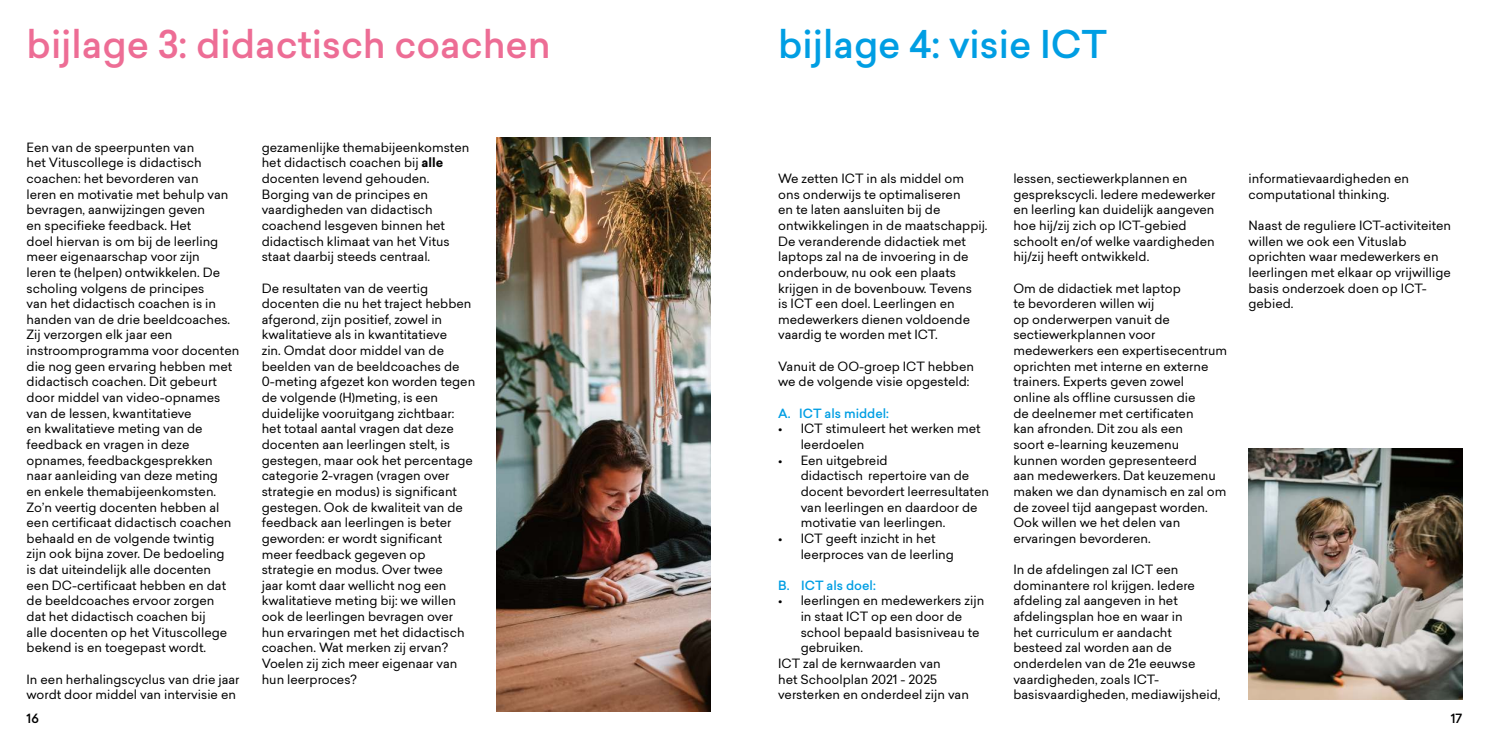
<style>
.page{position:relative;width:1489px;height:745px;background:#fff}
.page>*{position:absolute;margin:0;border:0;box-sizing:border-box;transform-origin:0 0}
.t1{font:500 37.5px "Sailec";color:#ed6d95}
.t2{font:500 37.5px "Sailec";color:#009ee3}
.t3{font:12.5px/15.6px "Sailec";color:#000}
.t4{font:500 12.5px "Sailec";color:#009ee3}
.t5{font:500 12.5px "Sailec";color:#000}
.s1{font-weight:700}
</style>
<div class="page">
<img style="left:497px;top:137px;width:213px;height:573px">
<img style="left:1248px;top:448px;width:214px;height:250px">
<h1 class="t1" style="left:27px;top:28px;width:525px">bijlage 3: didactisch coachen</h1>
<p class="t3" style="left:27px;top:140px;width:214px">Een van de speerpunten van<br>het Vituscollege is didactisch coachen: het bevorderen van<br>leren en motivatie met behulp van bevragen, aanwijzingen geven<br>en specifieke feedback. Het<br>doel hiervan is om bij de leerling meer eigenaarschap voor zijn<br>leren te (helpen) ontwikkelen. De scholing volgens de principes<br>van het didactisch coachen is in handen van de drie beeldcoaches.<br>Zij verzorgen elk jaar een instroomprogramma voor docenten die nog geen ervaring hebben met didactisch coachen. Dit gebeurt door middel van video-opnames van de lessen, kwantitatieve<br>en kwalitatieve meting van de feedback en vragen in deze opnames, feedbackgesprekken naar aanleiding van deze meting<br>en enkele themabijeenkomsten.<br>Zo’n veertig docenten hebben al een certificaat didactisch coachen behaald en de volgende twintig<br>zijn ook bijna zover. De bedoeling<br>is dat uiteindelijk alle docenten<br>een DC-certificaat hebben en dat de beeldcoaches ervoor zorgen<br>dat het didactisch coachen bij<br>alle docenten op het Vituscollege bekend is en toegepast wordt.</p>
<p class="t3" style="left:27px;top:672px;width:214px">In een herhalingscyclus van drie jaar wordt door middel van intervisie en</p>
<p class="t3" style="left:262px;top:141px;width:209px">gezamenlijke themabijeenkomsten het didactisch coachen bij <span class="s1">alle </span>docenten levend gehouden.<br>Borging van de principes en vaardigheden van didactisch coachend lesgeven binnen het didactisch klimaat van het Vitus staat daarbij steeds centraal.</p>
<p class="t3" style="left:262px;top:281px;width:215px">De resultaten van de veertig docenten die nu het traject hebben afgerond, zijn positief, zowel in kwalitatieve als in kwantitatieve<br>zin. Omdat door middel van de beelden van de beeldcoaches de<br>0-meting afgezet kon worden tegen de volgende (H)meting, is een duidelijke vooruitgang zichtbaar: het totaal aantal vragen dat deze docenten aan leerlingen stelt, is gestegen, maar ook het percentage categorie 2-vragen (vragen over strategie en modus) is significant gestegen. Ook de kwaliteit van de feedback aan leerlingen is beter geworden: er wordt significant meer feedback gegeven op strategie en modus. Over twee<br>jaar komt daar wellicht nog een kwalitatieve meting bij: we willen ook de leerlingen bevragen over hun ervaringen met het didactisch coachen. Wat merken zij ervan?<br>Voelen zij zich meer eigenaar van hun leerproces?</p>
<h1 class="t2" style="left:778px;top:28px;width:330px">bijlage 4: visie ICT</h1>
<p class="t3" style="left:778px;top:172px;width:211px">We zetten ICT in als middel om ons onderwijs te optimaliseren<br>en te laten aansluiten bij de ontwikkelingen in de maatschappij.<br>De veranderende didactiek met laptops zal na de invoering in de onderbouw, nu ook een plaats krijgen in de bovenbouw. Tevens<br>is ICT een doel. Leerlingen en medewerkers dienen voldoende vaardig te worden met ICT.</p>
<p class="t3" style="left:778px;top:359px;width:197px">Vanuit de OO-groep ICT hebben we de volgende visie opgesteld:</p>
<p class="t4" style="left:778px;top:407px;width:112px">A. ICT als middel:</p>
<p class="t3" style="left:800px;top:422px;width:181px;text-indent:-22px">• ICT stimuleert het werken met leerdoelen</p>
<p class="t3" style="left:800px;top:453px;width:190px;text-indent:-22px">• Een uitgebreid<br>didactisch repertoire van de docent bevordert leerresultaten van leerlingen en daardoor de motivatie van leerlingen.</p>
<p class="t3" style="left:800px;top:531px;width:155px;text-indent:-22px">• ICT geeft inzicht in het leerproces van de leerling</p>
<p class="t4" style="left:778px;top:579px;width:99px">B. ICT als doel:</p>
<p class="t3" style="left:778px;top:594px;width:207px">• leerlingen en medewerkers zijn</p>
<p class="t3" style="left:800px;top:609px;width:163px">in staat ICT op een door de</p>
<p class="t3" style="left:800px;top:625px;width:180px">school bepaald basisniveau te</p>
<p class="t3" style="left:800px;top:641px;width:64px">gebruiken.</p>
<p class="t3" style="left:778px;top:656px;width:164px">ICT zal de kernwaarden van</p>
<p class="t3" style="left:778px;top:672px;width:160px">het Schoolplan 2021 - 2025</p>
<p class="t3" style="left:778px;top:687px;width:192px">versterken en onderdeel zijn van</p>
<p class="t3" style="left:1013px;top:172px;width:204px">lessen, sectiewerkplannen en gesprekscycli. Iedere medewerker en leerling kan duidelijk aangeven hoe hij/zij zich op ICT-gebied schoolt en/of welke vaardigheden hij/zij heeft ontwikkeld.</p>
<p class="t3" style="left:1013px;top:281px;width:215px">Om de didactiek met laptop<br>te bevorderen willen wij<br>op onderwerpen vanuit de sectiewerkplannen voor medewerkers een expertisecentrum oprichten met interne en externe trainers. Experts geven zowel<br>online als offline cursussen die<br>de deelnemer met certificaten<br>kan afronden. Dit zou als een<br>soort e-learning keuzemenu<br>kunnen worden gepresenteerd<br>aan medewerkers. Dat keuzemenu maken we dan dynamisch en zal om de zoveel tijd aangepast worden.<br>Ook willen we het delen van ervaringen bevorderen.</p>
<p class="t3" style="left:1013px;top:562px;width:208px">In de afdelingen zal ICT een dominantere rol krijgen. Iedere afdeling zal aangeven in het afdelingsplan hoe en waar in<br>het curriculum er aandacht besteed zal worden aan de onderdelen van de 21e eeuwse vaardigheden, zoals ICT&shy;basisvaardigheden, mediawijsheid,</p>
<p class="t3" style="left:1248px;top:172px;width:162px">informatievaardigheden en computational thinking.</p>
<p class="t3" style="left:1248px;top:219px;width:204px">Naast de reguliere ICT-activiteiten willen we ook een Vituslab oprichten waar medewerkers en leerlingen met elkaar op vrijwillige basis onderzoek doen op ICT&shy;gebied.</p>
<p class="t5" style="left:27px;top:712px;width:14px">16</p>
<p class="t5" style="left:1450px;top:712px;width:13px">17</p>
</div>
